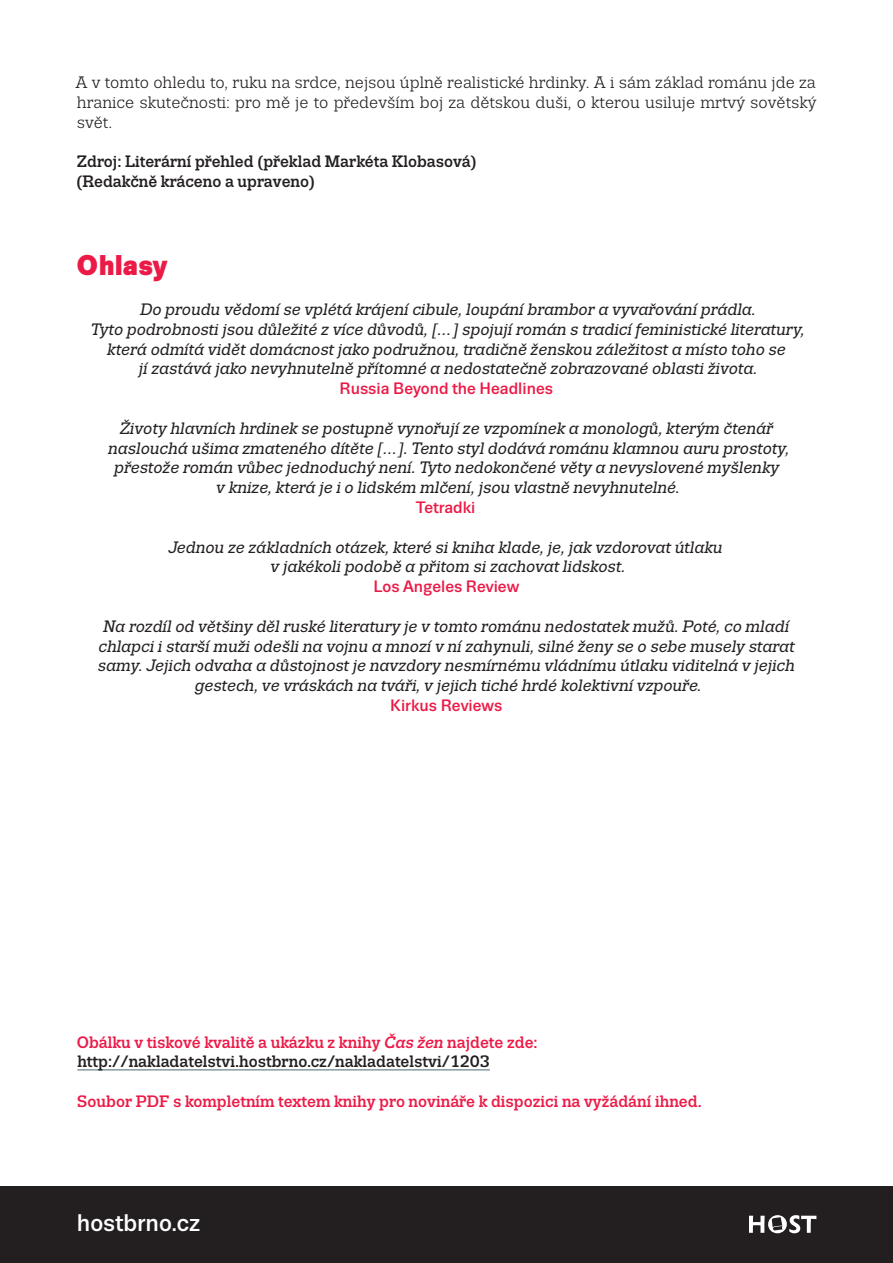
<style>
.page{position:relative;width:893px;height:1263px;background:#fff}
.page>*{position:absolute;margin:0;border:0;box-sizing:border-box;transform-origin:0 0}
.t1{font:900 28.5px "Trivia Sans";color:#ec1a47}
.t2{font:500 24px "Trivia Sans";color:#fff}
.t3{font:italic 16.5px/19.8px "Trivia Slab";color:#231f20;text-align:center}
.t4{font:500 16.5px/19.8px "Trivia Slab";color:#231f20}
.t5{font:16.5px/19.8px "Trivia Slab";color:#231f20;text-align:justify}
.t6{font:500 16.5px "Trivia Slab";color:#ec1a47}
.t7{font:500 16.5px "Trivia Sans";color:#ec1a47}
.s1{color:#ec1a47}
.s2{font-style:italic;color:#ec1a47}
</style>
<div class="page">
<hr style="left:77px;top:1069px;width:413px;height:1px;background:#4a6876">
<div style="left:0;top:1186px;width:893px;height:77px;background:#231f20"></div>
<svg style="left:749px;top:1215px;width:67px;height:18px"></svg>
<p class="t5" style="left:76px;top:73px;width:742px">A v tomto ohledu to, ruku na srdce, nejsou úplně realistické hrdinky. A i sám základ románu jde za hranice skutečnosti: pro mě je to především boj za dětskou duši, o kterou usiluje mrtvý sovětský svět.</p>
<p class="t4" style="left:76px;top:152px;width:402px">Zdroj: Literární přehled (překlad Markéta Klobasová) (Redakčně kráceno a upraveno)</p>
<h1 class="t1" style="left:76px;top:249px;width:93px">Ohlasy</h1>
<p class="t3" style="left:91px;top:300px;width:715px">Do proudu vědomí se vplétá krájení cibule, loupání brambor a vyvařování prádla.<br>Tyto podrobnosti jsou důležité z více důvodů, […] spojují román s tradicí feministické literatury, která odmítá vidět domácnost jako podružnou, tradičně ženskou záležitost a místo toho se<br>jí zastává jako nevyhnutelně přítomné a nedostatečně zobrazované oblasti života.</p>
<p class="t7" style="left:340px;top:380px;width:215px">Russia Beyond the Headlines</p>
<p class="t3" style="left:108px;top:418px;width:683px">Životy hlavních hrdinek se postupně vynořují ze vzpomínek a monologů, kterým čtenář naslouchá ušima zmateného dítěte […]. Tento styl dodává románu klamnou auru prostoty, přestože román vůbec jednoduchý není. Tyto nedokončené věty a nevyslovené myšlenky<br>v knize, která je i o lidském mlčení, jsou vlastně nevyhnutelné.</p>
<p class="t7" style="left:416px;top:498px;width:61px">Tetradki</p>
<p class="t3" style="left:168px;top:537px;width:556px">Jednou ze základních otázek, které si kniha klade, je, jak vzdorovat útlaku v jakékoli podobě a přitom si zachovat lidskost.</p>
<p class="t7" style="left:374px;top:578px;width:147px">Los Angeles Review</p>
<p class="t3" style="left:98px;top:616px;width:698px">Na rozdíl od většiny děl ruské literatury je v tomto románu nedostatek mužů. Poté, co mladí chlapci i starší muži odešli na vojnu a mnozí v ní zahynuli, silné ženy se o sebe musely starat samy. Jejich odvaha a důstojnost je navzdory nesmírnému vládnímu útlaku viditelná v jejich gestech, ve vráskách na tváři, v jejich tiché hrdé kolektivní vzpouře.</p>
<p class="t7" style="left:390px;top:696px;width:113px">Kirkus Reviews</p>
<p class="t4" style="left:77px;top:1032px;width:462px"><span class="s1">Obálku v tiskové kvalitě a ukázku z knihy</span> <span class="s2">Čas žen</span> <span class="s1">najdete zde: </span>http://nakladatelstvi.hostbrno.cz/nakladatelstvi/1203</p>
<p class="t6" style="left:77px;top:1092px;width:626px">Soubor PDF s kompletním textem knihy pro novináře k dispozici na vyžádání ihned.</p>
<h2 class="t2" style="left:77px;top:1210px;width:125px">hostbrno.cz</h2>
</div>
